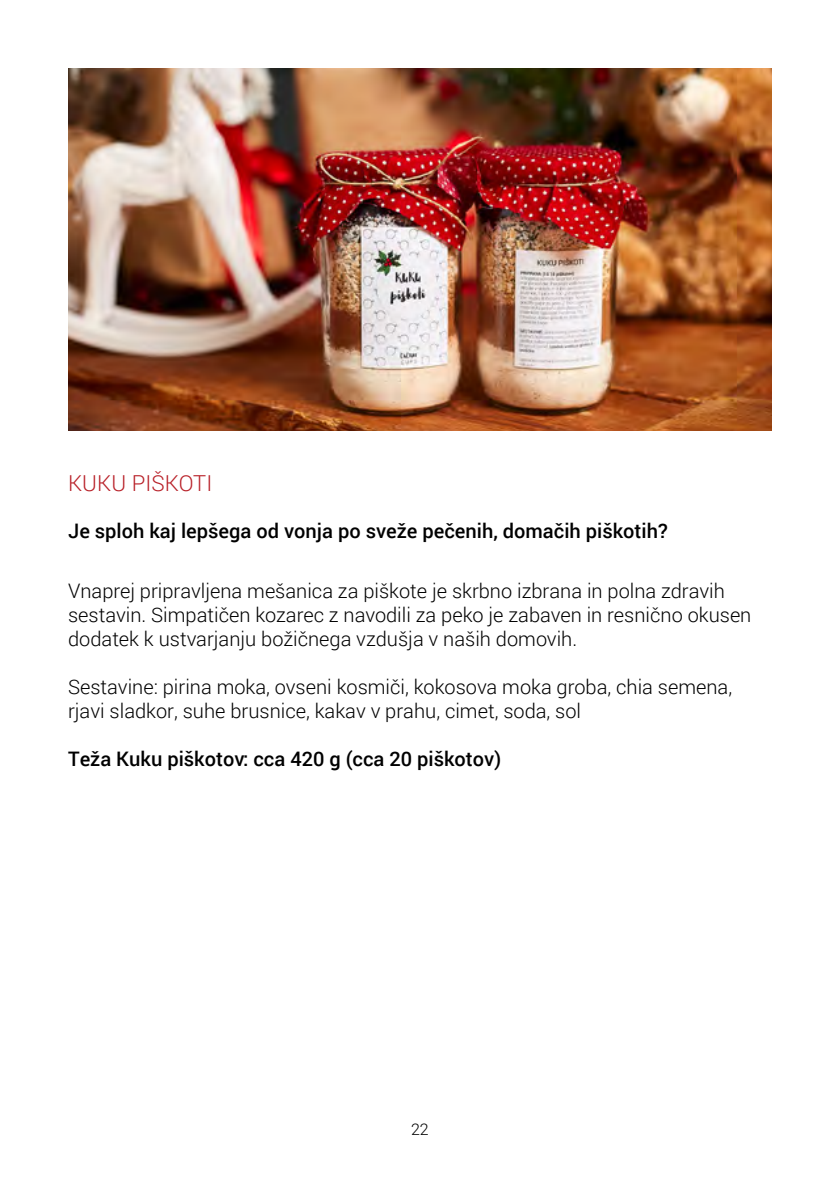
<style>
.page{position:relative;width:840px;height:1191px;background:#fff}
.page>*{position:absolute;margin:0;border:0;box-sizing:border-box;transform-origin:0 0}
.t1{font:300 22px "Roboto";letter-spacing:.005em;color:#b82028}
.t2{font:300 20px/24px "Roboto";color:#000}
.t3{font:500 20px "Roboto";color:#000}
.t4{font:300 16px "Roboto";color:#000}
</style>
<div class="page">
<img style="left:68px;top:68px;width:703px;height:363px">
<hr style="left:839px;top:0;width:1px;height:1191px;background:#b82028">
<p class="t1" style="left:68px;top:468px;width:146px">KUKU PIŠKOTI</p>
<p class="t3" style="left:68px;top:516px;width:601px">Je sploh kaj lepšega od vonja po sveže pečenih, domačih piškotih?</p>
<p class="t2" style="left:68px;top:578px;width:684px">Vnaprej pripravljena mešanica za piškote je skrbno izbrana in polna zdravih sestavin. Simpatičen kozarec z navodili za peko je zabaven in resnično okusen dodatek k ustvarjanju božičnega vzdušja v naših domovih.</p>
<p class="t2" style="left:68px;top:674px;width:665px">Sestavine: pirina moka, ovseni kosmiči, kokosova moka groba, chia semena, rjavi sladkor, suhe brusnice, kakav v prahu, cimet, soda, sol</p>
<p class="t3" style="left:68px;top:745px;width:434px">Teža Kuku piškotov: cca 420 g (cca 20 piškotov)</p>
<p class="t4" style="left:411px;top:1118px;width:19px">22</p>
</div>
